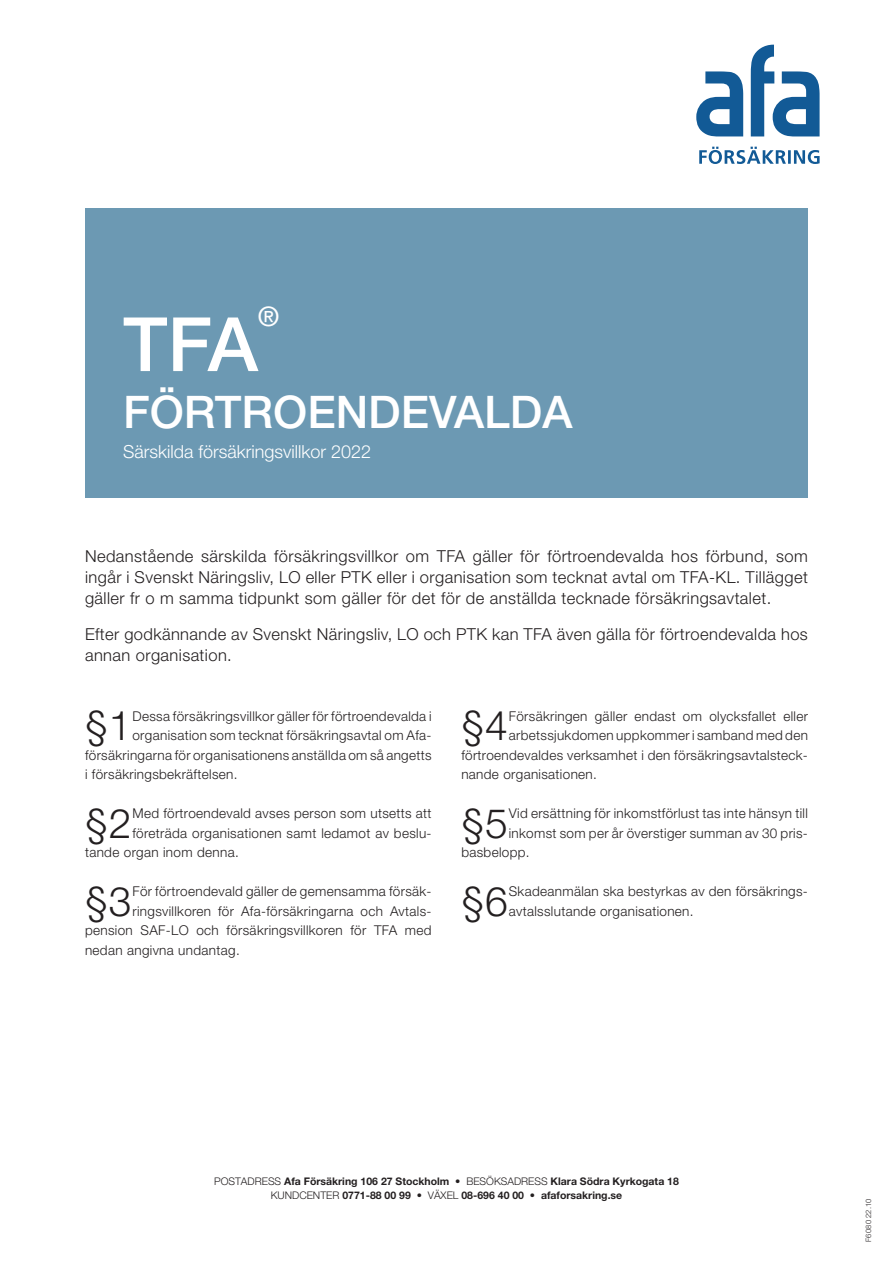
<style>
.page{position:relative;width:893px;height:1263px;background:#fff}
.page>*{position:absolute;margin:0;border:0;box-sizing:border-box;transform-origin:0 0}
.t1{font:500 75px "Helvetica Neue LT Std";color:#fff}
.t2{font:500 45px "Helvetica Neue LT Std";color:#fff}
.Paragraf{font:300 40.8px "Helvetica Neue LT Std";color:#231f20}
.t3{font:500 27px "Helvetica Neue LT Std";color:#fff}
.t4{font:300 18px "Helvetica Neue LT Std";color:#fff}
.Rubrik_under_omslag{font:300 16.5px/21px "Helvetica Neue LT Std";letter-spacing:.025em;color:#231f20;text-align:justify}
.Paragraf-2{font:300 13.5px/19.5px "Helvetica Neue LT Std";letter-spacing:.025em;color:#231f20}
.t5{font:700 10.5px/13.5px "Helvetica Neue LT Std";color:#231f20;text-align:center}
.t6{font:300 7.5px "Helvetica Neue LT Std";letter-spacing:.025em;color:#231f20}
.s1{font-weight:300}
</style>
<div class="page">
<svg style="left:699px;top:147px;width:121px;height:17px"></svg>
<svg style="left:696px;top:71px;width:47px;height:65px"></svg>
<svg style="left:751px;top:45px;width:69px;height:91px"></svg>
<div style="left:85px;top:208px;width:723px;height:289px;background:#6c99b3"></div>
<p class="t3" style="left:258px;top:300px;width:23px">®</p>
<p class="t1" style="left:123px;top:300px;width:136px">TFA</p>
<p class="t2" style="left:123px;top:385px;width:451px">FÖRTROENDEVALDA</p>
<p class="t4" style="left:123px;top:440px;width:250px">Särskilda försäkringsvillkor 2022</p>
<p class="Rubrik_under_omslag" style="left:85px;top:545px;width:724px">Nedanstående särskilda försäkringsvillkor om TFA gäller för förtroendevalda hos förbund, som ingår i Svenskt Näringsliv, LO eller PTK eller i organisation som tecknat avtal om TFA-KL. Tillägget gäller fr o m samma tidpunkt som gäller för det för de anställda tecknade försäkringsavtalet.</p>
<p class="Rubrik_under_omslag" style="left:85px;top:623px;width:724px">Efter godkännande av Svenskt Näringsliv, LO och PTK kan TFA även gälla för förtroendevalda hos annan organisation.</p>
<p class="Paragraf" style="left:85px;top:701px;width:48px">§1</p>
<p class="Paragraf-2" style="left:132px;top:706px;width:301px">Dessa försäkringsvillkor gäller för förtroendevalda i</p>
<p class="Paragraf-2" style="left:132px;top:725px;width:301px">organisation som tecknat försäkringsavtal om Afa-</p>
<p class="Paragraf-2" style="left:85px;top:745px;width:348px">försäkringarna för organisationens anställda om så angetts</p>
<p class="Paragraf-2" style="left:85px;top:764px;width:154px">i försäkringsbekräftelsen.</p>
<p class="Paragraf" style="left:85px;top:798px;width:48px">§2</p>
<p class="Paragraf-2" style="left:132px;top:803px;width:301px">Med förtroendevald avses person som utsetts att</p>
<p class="Paragraf-2" style="left:132px;top:823px;width:301px">företräda organisationen samt ledamot av beslu-</p>
<p class="Paragraf-2" style="left:85px;top:842px;width:155px">tande organ inom denna.</p>
<p class="Paragraf" style="left:85px;top:876px;width:48px">§3</p>
<p class="Paragraf-2" style="left:132px;top:881px;width:301px">För förtroendevald gäller de gemensamma försäk-</p>
<p class="Paragraf-2" style="left:132px;top:901px;width:299px">ringsvillkoren för Afa-försäkringarna och Avtals-</p>
<p class="Paragraf-2" style="left:85px;top:920px;width:348px">pension SAF-LO och försäkringsvillkoren för TFA med</p>
<p class="Paragraf-2" style="left:85px;top:940px;width:156px">nedan angivna undantag.</p>
<p class="Paragraf" style="left:461px;top:701px;width:48px">§4</p>
<p class="Paragraf-2" style="left:509px;top:706px;width:301px">Försäkringen gäller endast om olycksfallet eller</p>
<p class="Paragraf-2" style="left:509px;top:725px;width:301px">arbetssjukdomen uppkommer i samband med den</p>
<p class="Paragraf-2" style="left:461px;top:745px;width:348px">förtroendevaldes verksamhet i den försäkringsavtalsteck-</p>
<p class="Paragraf-2" style="left:461px;top:764px;width:137px">nande organisationen.</p>
<p class="Paragraf" style="left:461px;top:798px;width:48px">§5</p>
<p class="Paragraf-2" style="left:509px;top:803px;width:301px">Vid ersättning för inkomstförlust tas inte hänsyn till</p>
<p class="Paragraf-2" style="left:509px;top:823px;width:301px">inkomst som per år överstiger summan av 30 pris-</p>
<p class="Paragraf-2" style="left:461px;top:842px;width:70px">basbelopp.</p>
<p class="Paragraf" style="left:461px;top:876px;width:48px">§6</p>
<p class="Paragraf-2" style="left:509px;top:881px;width:301px">Skadeanmälan ska bestyrkas av den försäkrings&shy;avtalsslutande organisationen.</p>
<p class="t5" style="left:214px;top:1174px;width:466px"><span class="s1">POSTADRESS</span> Afa Försäkring 106 27 Stockholm <span class="s1">• BESÖKSADRESS</span> Klara Södra Kyrkogata 18<br><span class="s1">KUNDCENTER</span> 0771-88 00 99 <span class="s1">• VÄXEL</span> 08-696 40 00 <span class="s1">•</span> afaforsakring.se</p>
<p class="t6" style="left:864px;top:1242px;width:45px;rotate:-90deg">F6080 22.10</p>
</div>
